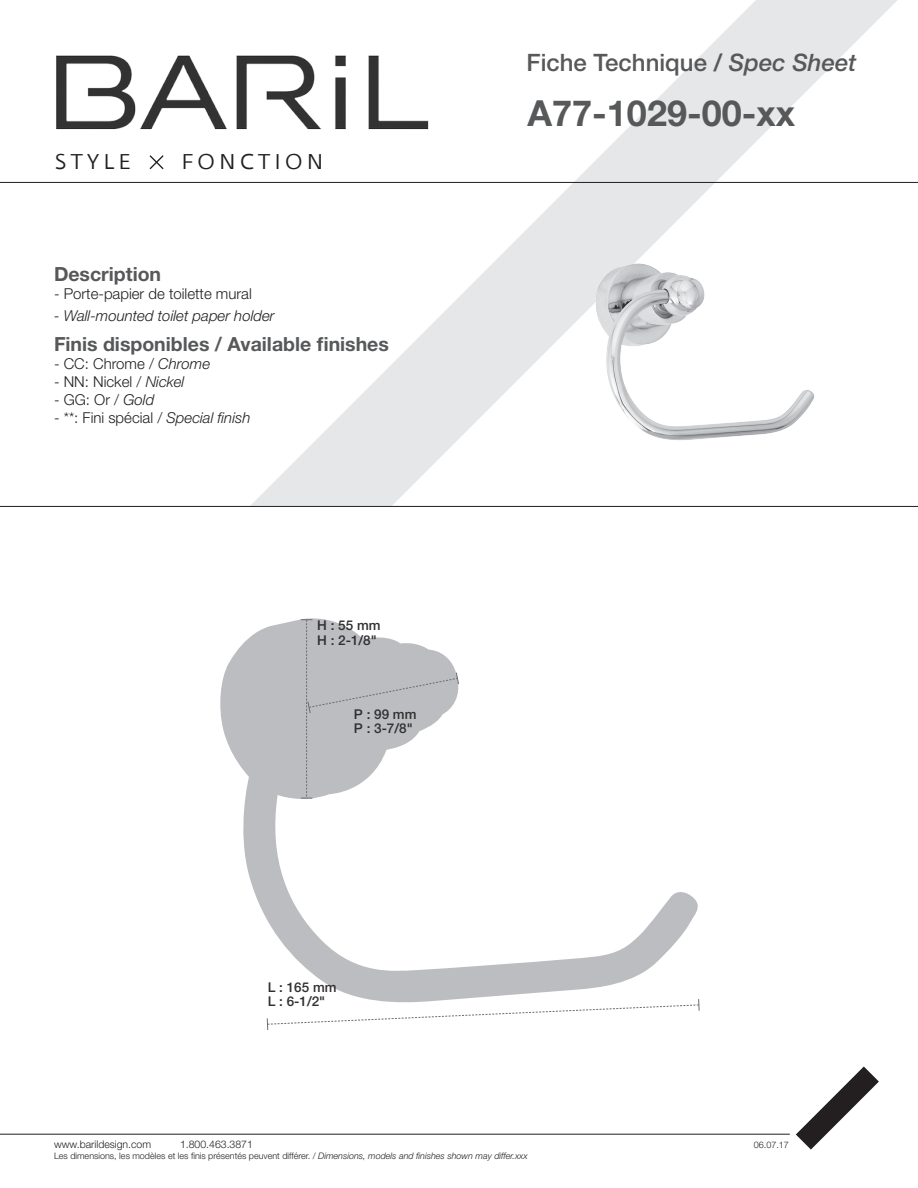
<style>
.page{position:relative;width:918px;height:1188px;background:#fff}
.page>*{position:absolute;margin:0;border:0;box-sizing:border-box;transform-origin:0 0}
.t1{font:700 36px "Helvetica Neue LT Std";color:#57585a}
.t2{font:500 24px "Helvetica Neue LT Std";color:#57585a}
.t3{font:21.3px "Fedra Sans Greek Book TF";letter-spacing:.2em;color:#231f20}
.t4{font:700 19.5px "Helvetica Neue LT Std";color:#57585a}
.t5{font:300 15px "Helvetica Neue LT Std";color:#231f20}
.t6{font:italic 300 15px "Helvetica Neue LT Std";color:#231f20}
.t7{font:500 13.5px/14.4px "Helvetica Neue LT Std";color:#312f30}
.t8{font:300 10.5px "Helvetica Neue LT Std";color:#231f20}
.t9{font:300 9px "Helvetica Neue LT Std";color:#231f20}
.s1{font-style:italic}
</style>
<div class="page">
<svg style="left:250px;top:0;width:648px;height:506px"></svg>
<img style="left:54px;top:54px;width:378px;height:128px">
<svg style="left:148px;top:154px;width:17px;height:17px"></svg>
<hr style="left:0;top:182px;width:918px;height:1px;background:#231f20">
<hr style="left:0;top:506px;width:918px;height:1px;background:#231f20">
<hr style="left:0;top:1134px;width:790px;height:1px;background:#231f20">
<svg style="left:796px;top:1066px;width:83px;height:84px"></svg>
<svg style="left:220px;top:618px;width:478px;height:380px"></svg>
<svg style="left:301px;top:619px;width:158px;height:180px"></svg>
<svg style="left:267px;top:998px;width:433px;height:32px"></svg>
<img style="left:540px;top:236px;width:324px;height:216px">
<h2 class="t2" style="left:526px;top:48px;width:331px">Fiche Technique / <span class="s1">Spec Sheet</span></h2>
<h3 class="t3" style="left:55px;top:151px;width:77px">STYLE</h3>
<h3 class="t3" style="left:181px;top:151px;width:144px">FONCTION</h3>
<p class="t4" style="left:54px;top:262px;width:109px">Description</p>
<p class="t5" style="left:54px;top:284px;width:199px">- Porte-papier de toilette mural</p>
<p class="t6" style="left:54px;top:307px;width:222px">- Wall-mounted toilet paper holder</p>
<p class="t4" style="left:54px;top:332px;width:336px">Finis disponibles / Available finishes</p>
<p class="t5" style="left:54px;top:355px;width:158px">- CC: Chrome / <span class="s1">Chrome</span></p>
<p class="t5" style="left:54px;top:373px;width:132px">- NN: Nickel / <span class="s1">Nickel</span></p>
<p class="t5" style="left:54px;top:391px;width:102px">- GG: Or / <span class="s1">Gold</span></p>
<p class="t5" style="left:54px;top:409px;width:198px">- **: Fini spécial / <span class="s1">Special finish</span></p>
<p class="t7" style="left:317px;top:618px;width:65px">H : 55 mm<br>H : 2-1/8"</p>
<p class="t7" style="left:354px;top:706px;width:64px">P : 99 mm<br>P : 3-7/8"</p>
<p class="t7" style="left:268px;top:980px;width:70px">L : 165 mm<br>L : 6-1/2"</p>
<p class="t1" style="left:528px;top:91px;width:269px">A77-1029-00-xx</p>
<p class="t8" style="left:54px;top:1138px;width:99px">www.barildesign.com</p>
<p class="t8" style="left:180px;top:1138px;width:74px">1.800.463.3871</p>
<p class="t9" style="left:754px;top:1140px;width:37px">06.07.17</p>
<p class="t9" style="left:54px;top:1150px;width:475px">Les dimensions, les modèles et les finis présentés peuvent différer. / <span class="s1">Dimensions, models and finishes shown may differ.xxx</span></p>
</div>
